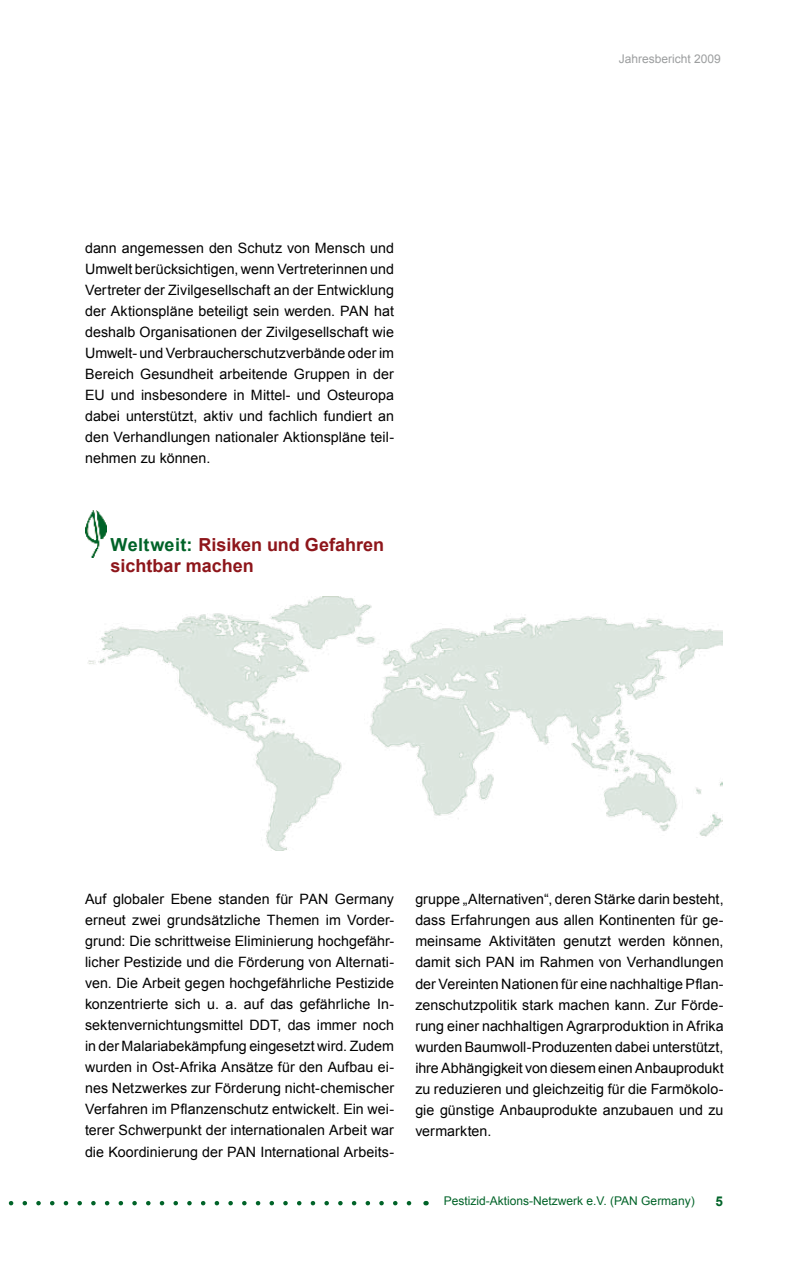
<style>
.page{position:relative;width:808px;height:1263px;background:#fff}
.page>*{position:absolute;margin:0;border:0;box-sizing:border-box;transform-origin:0 0}
.t1{font:700 18px/21.6px "Arial";color:#8e161b}
.t2{font:14.25px/21px "Arial";letter-spacing:.005em;color:#000;text-align:justify}
.t3{font:700 13.5px "Arial";color:#006328}
.t4{font:12px "Arial";color:#006328}
.t5{font:12px "Arial";color:#9c9e9f}
.s1{color:#006328}
</style>
<div class="page">
<svg style="left:8px;top:1201px;width:404px;height:4px"></svg>
<img style="left:85px;top:511px;width:21px;height:46px">
<img style="left:88px;top:596px;width:635px;height:255px">
<p class="t2" style="left:85px;top:238px;width:310px">dann angemessen den Schutz von Mensch und Umwelt berücksichtigen, wenn Vertreterinnen und Vertreter der Zivilgesellschaft an der Entwicklung der Aktionspläne beteiligt sein werden. PAN hat deshalb Organisationen der Zivilgesellschaft wie Umwelt- und Verbraucherschutzverbände oder im Bereich Gesundheit arbeitende Gruppen in der EU und insbesondere in Mittel- und Osteuropa dabei unterstützt, aktiv und fachlich fundiert an den Verhandlungen nationaler Aktionspläne teil&shy;nehmen zu können.</p>
<p class="t1" style="left:111px;top:534px;width:275px"><span class="s1">Weltweit:</span> Risiken und Gefahren sichtbar machen</p>
<p class="t5" style="left:619px;top:51px;width:104px">Jahresbericht 2009</p>
<p class="t2" style="left:85px;top:889px;width:310px">Auf globaler Ebene standen für PAN Germany erneut zwei grundsätzliche Themen im Vorder&shy;grund: Die schrittweise Eliminierung hochgefähr&shy;licher Pestizide und die Förderung von Alternati&shy;ven. Die Arbeit gegen hochgefährliche Pestizide konzentrierte sich u. a. auf das gefährliche In&shy;sektenvernichtungsmittel DDT, das immer noch in der Malariabekämpfung eingesetzt wird. Zudem wurden in Ost-Afrika Ansätze für den Aufbau ei&shy;nes Netzwerkes zur Förderung nicht-chemischer Verfahren im Pflanzenschutz entwickelt. Ein wei&shy;terer Schwerpunkt der internationalen Arbeit war die Koordinierung der PAN International Arbeits-</p>
<p class="t2" style="left:415px;top:889px;width:310px">gruppe „Alternativen“, deren Stärke darin besteht, dass Erfahrungen aus allen Kontinenten für ge&shy;meinsame Aktivitäten genutzt werden können, damit sich PAN im Rahmen von Verhandlungen der Vereinten Nationen für eine nachhaltige Pflan&shy;zenschutzpolitik stark machen kann. Zur Förde&shy;rung einer nachhaltigen Agrarproduktion in Afrika wurden Baumwoll-Produzenten dabei unterstützt, ihre Abhängigkeit von diesem einen Anbauprodukt zu reduzieren und gleichzeitig für die Farmökolo&shy;gie günstige Anbauprodukte anzubauen und zu vermarkten.</p>
<p class="t4" style="left:444px;top:1193px;width:252px">Pestizid-Aktions-Netzwerk e.V. (PAN Germany)</p>
<p class="t3" style="left:715px;top:1192px;width:9px">5</p>
</div>
